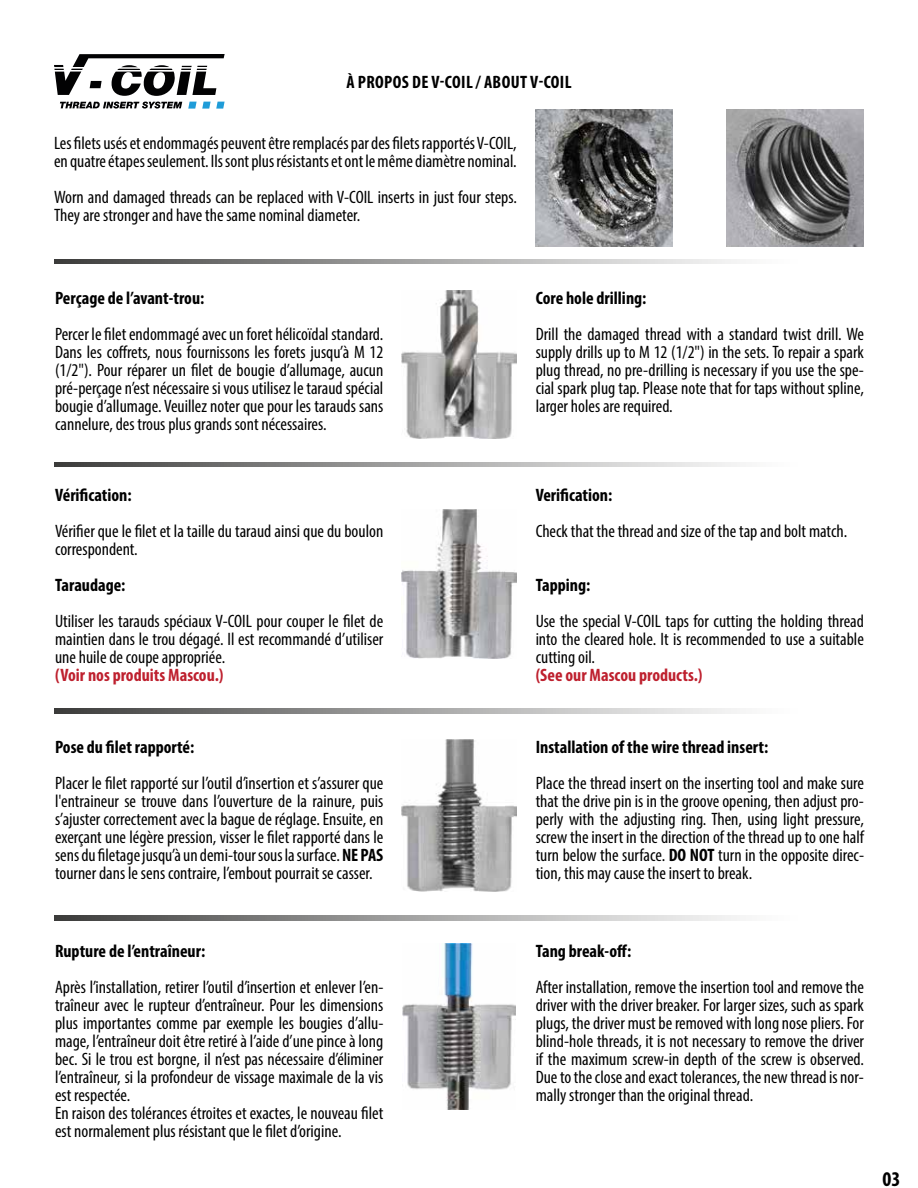
<style>
.page{position:relative;width:918px;height:1188px;background:#fff}
.page>*{position:absolute;margin:0;border:0;box-sizing:border-box;transform-origin:0 0}
.t1{font:700 condensed 21px "Myriad Pro";color:#000}
.t2{font:condensed 18px/18px "Myriad Pro";color:#000;text-align:justify}
.t3{font:700 condensed 18px "Myriad Pro";color:#000}
.t4{font:700 condensed 18px "Myriad Pro";color:#be202e}
.t5{font:700 condensed 18px "Myriad Pro";letter-spacing:.02em;color:#000}
.s1{font-weight:700}
</style>
<div class="page">
<svg style="left:60px;top:102px;width:122px;height:7px"></svg>
<svg style="left:54px;top:54px;width:171px;height:42px"></svg>
<svg style="left:188px;top:102px;width:37px;height:7px"></svg>
<img style="left:536px;top:110px;width:137px;height:137px">
<img style="left:727px;top:110px;width:137px;height:137px">
<svg style="left:54px;top:259px;width:686px;height:5px"></svg>
<img style="left:401px;top:290px;width:116px;height:148px">
<img style="left:401px;top:509px;width:116px;height:149px">
<img style="left:402px;top:739px;width:114px;height:152px">
<img style="left:403px;top:943px;width:112px;height:167px">
<svg style="left:54px;top:462px;width:686px;height:5px"></svg>
<svg style="left:54px;top:709px;width:686px;height:4px"></svg>
<svg style="left:54px;top:916px;width:686px;height:4px"></svg>
<p class="t5" style="left:346px;top:70px;width:227px">À PROPOS DE V-COIL / ABOUT V-COIL</p>
<p class="t2" style="left:54px;top:134px;width:464px">Les filets usés et endommagés peuvent être remplacés par des filets rapportés V-COIL, en quatre étapes seulement. Ils sont plus résistants et ont le même diamètre nominal.</p>
<p class="t2" style="left:54px;top:188px;width:464px">Worn and damaged threads can be replaced with V-COIL inserts in just four steps.<br>They are stronger and have the same nominal diameter.</p>
<p class="t3" style="left:55px;top:286px;width:151px">Perçage de l’avant-trou:</p>
<p class="t2" style="left:55px;top:324px;width:330px">Percer le filet endommagé avec un foret hélicoïdal standard.<br>Dans les coffrets, nous fournissons les forets jusqu’à M 12 (1/2"). Pour réparer un filet de bougie d’allumage, aucun pré-perçage n’est nécessaire si vous utilisez le taraud spécial bougie d’allumage. Veuillez noter que pour les tarauds sans cannelure, des trous plus grands sont nécessaires.</p>
<p class="t3" style="left:55px;top:484px;width:78px">Vérification:</p>
<p class="t2" style="left:55px;top:522px;width:330px">Vérifier que le filet et la taille du taraud ainsi que du boulon correspondent.</p>
<p class="t3" style="left:55px;top:574px;width:72px">Taraudage:</p>
<p class="t2" style="left:55px;top:612px;width:330px">Utiliser les tarauds spéciaux V-COIL pour couper le filet de maintien dans le trou dégagé. Il est recommandé d’utiliser une huile de coupe appropriée.</p>
<p class="t4" style="left:55px;top:664px;width:170px">(Voir nos produits Mascou.)</p>
<p class="t3" style="left:55px;top:736px;width:141px">Pose du filet rapporté:</p>
<p class="t2" style="left:55px;top:774px;width:330px">Placer le filet rapporté sur l’outil d’insertion et s’assurer que l'entraineur se trouve dans l’ouverture de la rainure, puis s’ajuster correctement avec la bague de réglage. Ensuite, en exerçant une légère pression, visser le filet rapporté dans le sens du filetage jusqu’à un demi-tour sous la surface. <span class="s1">NE PAS </span>tourner dans le sens contraire, l’embout pourrait se casser.</p>
<p class="t3" style="left:55px;top:940px;width:152px">Rupture de l’entraîneur:</p>
<p class="t2" style="left:55px;top:978px;width:330px;text-align:left">Après l’installation, retirer l’outil d’insertion et enlever l’en&shy;traîneur avec le rupteur d’entraîneur. Pour les dimensions plus importantes comme par exemple les bougies d’allu&shy;mage, l’entraîneur doit être retiré à l’aide d’une pince à long bec. Si le trou est borgne, il n’est pas nécessaire d’éliminer l’entraîneur, si la profondeur de vissage maximale de la vis est respectée.<br>En raison des tolérances étroites et exactes, le nouveau filet est normalement plus résistant que le filet d’origine.</p>
<p class="t3" style="left:536px;top:286px;width:112px">Core hole drilling:</p>
<p class="t2" style="left:536px;top:324px;width:330px">Drill the damaged thread with a standard twist drill. We supply drills up to M 12 (1/2") in the sets. To repair a spark plug thread, no pre-drilling is necessary if you use the spe&shy;cial spark plug tap. Please note that for taps without spline, larger holes are required.</p>
<p class="t3" style="left:536px;top:484px;width:78px">Verification:</p>
<p class="t2" style="left:536px;top:522px;width:313px">Check that the thread and size of the tap and bolt match.</p>
<p class="t3" style="left:536px;top:574px;width:56px">Tapping:</p>
<p class="t2" style="left:536px;top:612px;width:330px">Use the special V-COIL taps for cutting the holding thread into the cleared hole. It is recommended to use a suitable cutting oil.</p>
<p class="t4" style="left:536px;top:664px;width:168px">(See our Mascou products.)</p>
<p class="t3" style="left:536px;top:736px;width:234px">Installation of the wire thread insert:</p>
<p class="t2" style="left:536px;top:774px;width:330px">Place the thread insert on the inserting tool and make sure that the drive pin is in the groove opening, then adjust pro&shy;perly with the adjusting ring. Then, using light pressure, screw the insert in the direction of the thread up to one half turn below the surface. <span class="s1">DO NOT</span> turn in the opposite direc&shy;tion, this may cause the insert to break.</p>
<p class="t3" style="left:536px;top:940px;width:97px">Tang break-off:</p>
<p class="t2" style="left:536px;top:978px;width:330px">After installation, remove the insertion tool and remove the driver with the driver breaker. For larger sizes, such as spark plugs, the driver must be removed with long nose pliers. For blind-hole threads, it is not necessary to remove the driver if the maximum screw-in depth of the screw is observed.<br>Due to the close and exact tolerances, the new thread is nor&shy;mally stronger than the original thread.</p>
<p class="t1" style="left:883px;top:1166px;width:19px">03</p>
</div>
